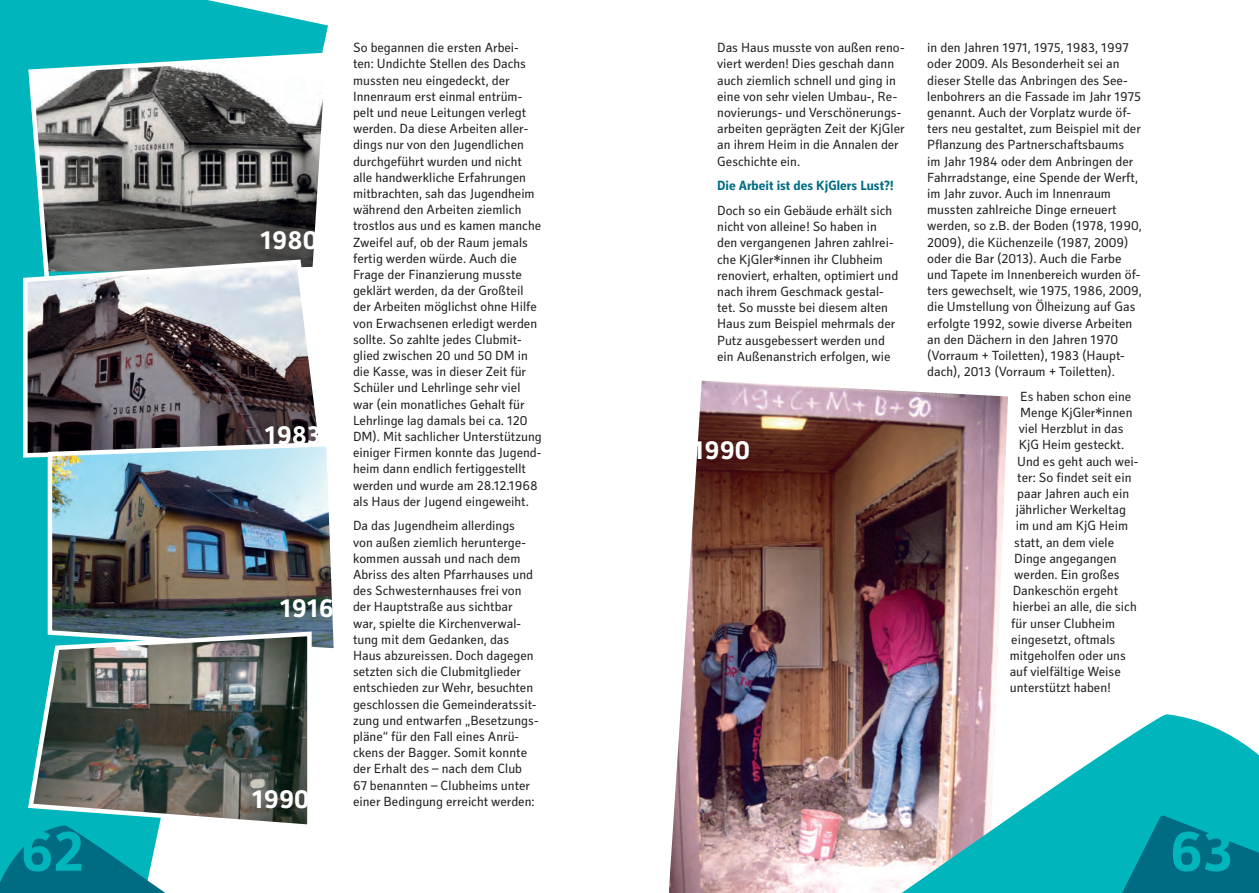
<style>
.page{position:relative;width:1259px;height:893px;background:#fff}
.page>*{position:absolute;margin:0;border:0;box-sizing:border-box;transform-origin:0 0}
.t1{font:700 26.7px "Secca Kj G";color:#fff}
.t2{font:13.5px/16.2px "Secca Kj G";color:#231f20}
.t3{font:700 13.5px "Secca Kj G";color:#006c84}
</style>
<div class="page">
<img style="left:669px;top:381px;width:339px;height:512px">
<svg style="left:865px;top:714px;width:394px;height:179px"></svg>
<svg style="left:0;top:0;width:328px;height:825px;background:#18bdc2"></svg>
<svg style="left:1060px;top:815px;width:199px;height:78px;background:#0098a5"></svg>
<svg style="left:26px;top:50px;width:302px;height:233px"></svg>
<svg style="left:21px;top:257px;width:306px;height:203px;background:#7f7e82"></svg>
<img style="left:45px;top:439px;width:289px;height:216px">
<img style="left:25px;top:629px;width:289px;height:196px">
<svg style="left:0;top:825px;width:166px;height:68px;background:#1196a5"></svg>
<h1 class="t1" style="left:260px;top:225px;width:59px">1980</h1>
<h1 class="t1" style="left:265px;top:420px;width:58px">1983</h1>
<h1 class="t1" style="left:280px;top:592px;width:56px">1916</h1>
<h1 class="t1" style="left:252px;top:784px;width:59px">1990</h1>
<p class="t2" style="left:353px;top:40px;width:190px">So begannen die ersten Arbei&shy;ten: Undichte Stellen des Dachs mussten neu eingedeckt, der<br>Innenraum erst einmal entrüm&shy;pelt und neue Leitungen verlegt werden. Da diese Arbeiten aller&shy;dings nur von den Jugendlichen durchgeführt wurden und nicht alle handwerkliche Erfahrungen mitbrachten, sah das Jugendheim während den Arbeiten ziemlich trostlos aus und es kamen manche<br>Zweifel auf, ob der Raum jemals fertig werden würde. Auch die<br>Frage der Finanzierung musste geklärt werden, da der Großteil der Arbeiten möglichst ohne Hilfe von Erwachsenen erledigt werden sollte. So zahlte jedes Clubmit&shy;glied zwischen 20 und 50 DM in die Kasse, was in dieser Zeit für<br>Schüler und Lehrlinge sehr viel war (ein monatliches Gehalt für<br>Lehrlinge lag damals bei ca. 120<br>DM). Mit sachlicher Unterstützung einiger Firmen konnte das Jugend&shy;heim dann endlich fertiggestellt werden und wurde am 28.12.1968 als Haus der Jugend eingeweiht.</p>
<p class="t2" style="left:353px;top:518px;width:187px">Da das Jugendheim allerdings<br>von außen ziemlich herunterge&shy;kommen aussah und nach dem<br>Abriss des alten Pfarrhauses und des Schwesternhauses frei von der Hauptstraße aus sichtbar war, spielte die Kirchenverwal&shy;tung mit dem Gedanken, das<br>Haus abzureissen. Doch dagegen setzten sich die Clubmitglieder entschieden zur Wehr, besuchten geschlossen die Gemeinderatssit&shy;zung und entwarfen „Besetzungs&shy;pläne“ für den Fall eines Anrü&shy;ckens der Bagger. Somit konnte der Erhalt des – nach dem Club<br>67 benannten – Clubheims unter einer Bedingung erreicht werden:</p>
<p class="t2" style="left:717px;top:40px;width:189px">Das Haus musste von außen reno&shy;viert werden! Dies geschah dann auch ziemlich schnell und ging in eine von sehr vielen Umbau-, Re&shy;novierungs- und Verschönerungs&shy;arbeiten geprägten Zeit der KjGler an ihrem Heim in die Annalen der<br>Geschichte ein.</p>
<p class="t3" style="left:717px;top:178px;width:178px">Die Arbeit ist des KjGlers Lust?!</p>
<p class="t2" style="left:717px;top:203px;width:182px">Doch so ein Gebäude erhält sich nicht von alleine! So haben in den vergangenen Jahren zahlrei&shy;che KjGler*innen ihr Clubheim renoviert, erhalten, optimiert und nach ihrem Geschmack gestal&shy;tet. So musste bei diesem alten<br>Haus zum Beispiel mehrmals der<br>Putz ausgebessert werden und ein Außenanstrich erfolgen, wie</p>
<h1 class="t1" style="left:692px;top:435px;width:59px">1990</h1>
<p class="t2" style="left:927px;top:40px;width:216px">in den Jahren 1971, 1975, 1983, 1997 oder 2009. Als Besonderheit sei an dieser Stelle das Anbringen des See&shy;lenbohrers an die Fassade im Jahr 1975 genannt. Auch der Vorplatz wurde öf&shy;ters neu gestaltet, zum Beispiel mit der Pflanzung des Partnerschaftsbaums<br>im Jahr 1984 oder dem Anbringen der Fahrradstange, eine Spende der Werft, im Jahr zuvor. Auch im Innenraum mussten zahlreiche Dinge erneuert werden, so z.B. der Boden (1978, 1990, 2009), die Küchenzeile (1987, 2009) oder die Bar (2013). Auch die Farbe und Tapete im Innenbereich wurden öf&shy;ters gewechselt, wie 1975, 1986, 2009, die Umstellung von Ölheizung auf Gas erfolgte 1992, sowie diverse Arbeiten an den Dächern in den Jahren 1970 (Vorraum + Toiletten), 1983 (Haupt&shy;dach), 2013 (Vorraum + Toiletten).</p>
<p class="t2" style="left:1020px;top:389px;width:113px">Es haben schon eine</p>
<p class="t2" style="left:1020px;top:405px;width:114px">Menge KjGler*innen</p>
<p class="t2" style="left:1018px;top:421px;width:106px">viel Herzblut in das</p>
<p class="t2" style="left:1018px;top:437px;width:107px">KjG Heim gesteckt.</p>
<p class="t2" style="left:1017px;top:453px;width:123px">Und es geht auch wei-</p>
<p class="t2" style="left:1017px;top:470px;width:116px">ter: So findet seit ein</p>
<p class="t2" style="left:1017px;top:486px;width:113px">paar Jahren auch ein</p>
<p class="t2" style="left:1015px;top:502px;width:112px">jährlicher Werkeltag</p>
<p class="t2" style="left:1015px;top:518px;width:114px">im und am KjG Heim</p>
<p class="t2" style="left:1014px;top:534px;width:101px">statt, an dem viele</p>
<p class="t2" style="left:1014px;top:551px;width:104px">Dinge angegangen</p>
<p class="t2" style="left:1014px;top:567px;width:107px">werden. Ein großes</p>
<p class="t2" style="left:1012px;top:583px;width:107px">Dankeschön ergeht</p>
<p class="t2" style="left:1012px;top:599px;width:125px">hierbei an alle, die sich</p>
<p class="t2" style="left:1011px;top:615px;width:105px">für unser Clubheim</p>
<p class="t2" style="left:1011px;top:632px;width:106px">eingesetzt, oftmals</p>
<p class="t2" style="left:1009px;top:648px;width:118px">mitgeholfen oder uns</p>
<p class="t2" style="left:1009px;top:664px;width:112px">auf vielfältige Weise</p>
<p class="t2" style="left:1009px;top:680px;width:102px">unterstützt haben!</p>
</div>
